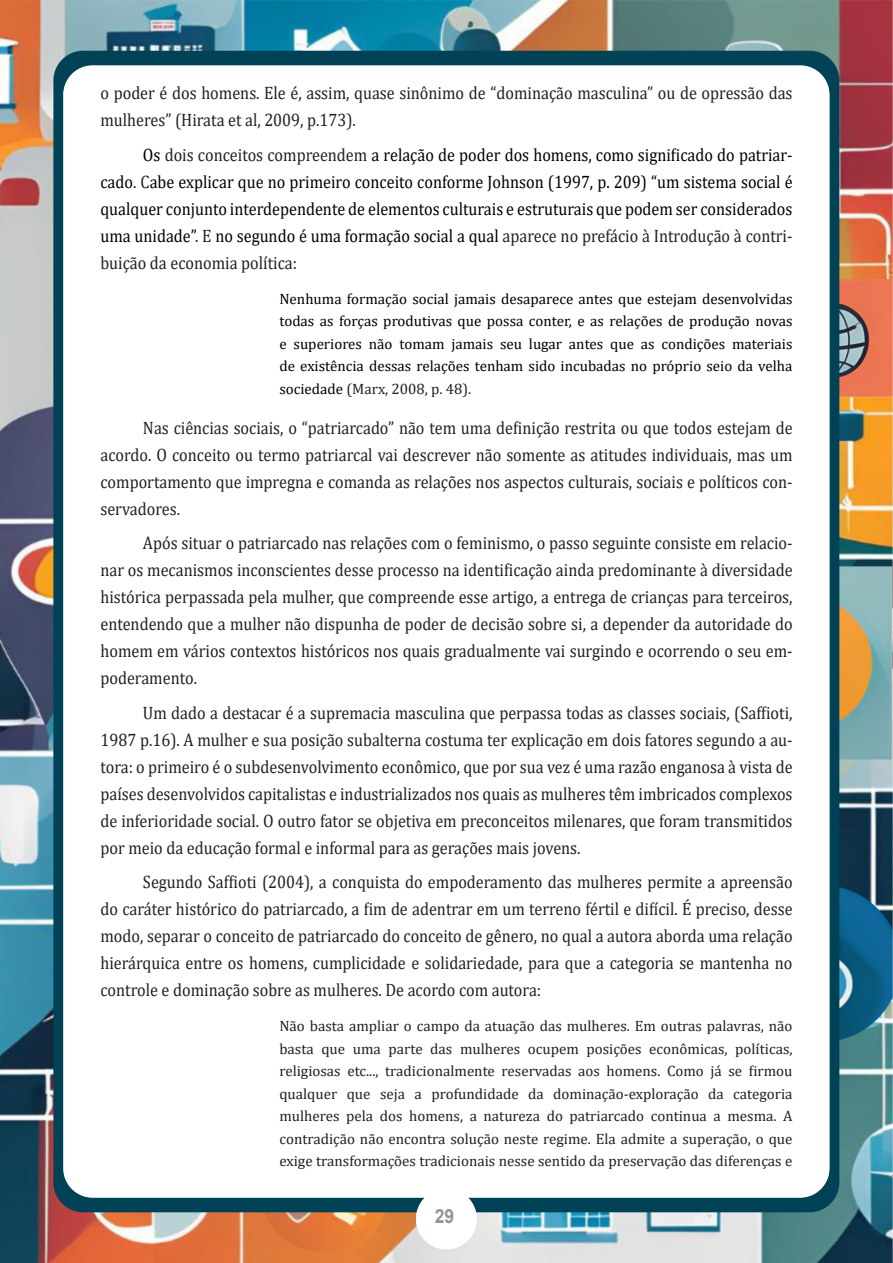
<style>
.page{position:relative;width:893px;height:1263px;background:#fff}
.page>*{position:absolute;margin:0;border:0;box-sizing:border-box;transform-origin:0 0}
.t1{font:700 19.5px "Arial";color:#939598;scale:.9 1}
.texto_01{font:18px/27px "Cambria";color:#231f20;text-align:justify;scale:.9 1}
.texto_01-2{font:18px/27px "Cambria";color:#000;text-align:justify;scale:.9 1}
.Citação_atual{font:15px/22.5px "Cambria";color:#231f20;text-align:justify}
.Citação_atual-2{font:15px/22.5px "Cambria";color:#000;text-align:justify}
.s1{color:#231f20}
</style>
<div class="page">
<img style="left:0;top:0;width:893px;height:1263px">
<p class="texto_01" style="left:100px;top:79px;width:770px">o poder é dos homens. Ele é, assim, quase sinônimo de “dominação masculina” ou de opressão das mulheres” (Hirata et al, 2009, p.173).</p>
<p class="texto_01-2" style="left:100px;top:141px;width:770px;text-indent:43px">Os <span class="s1">dois conceitos compreendem</span> a relação de poder dos homens, como significado do patriar&shy;cado<span class="s1">. C</span>abe explicar que no primeiro conceito conforme Johnson (1997, p. 209) “um sistema social é qualquer conjunto interdependente de elementos culturais e estruturais que podem ser considerados uma unidade”<span class="s1">. E</span> no segundo é uma formação social a qual <span class="s1">aparece no prefácio à Introdução à contri&shy;buição da economia política:</span></p>
<p class="Citação_atual-2" style="left:279px;top:287px;width:515px">Nenhuma formação social jamais desaparece antes que estejam desenvolvidas todas as forças produtivas que possa conter, e as relações de produção novas e superiores não tomam jamais seu lugar antes que as condições materiais de existência dessas relações tenham sido incubadas no próprio seio da velha sociedade <span class="s1">(Marx, 2008, p. 48).</span></p>
<p class="texto_01" style="left:100px;top:414px;width:771px;text-indent:43px">Nas ciências sociais, o “patriarcado” não tem uma definição restrita ou que todos estejam de acordo. O conceito ou termo patriarcal vai descrever não somente as atitudes individuais, mas um comportamento que impregna e comanda as relações nos aspectos culturais, sociais e políticos con&shy;servadores.</p>
<p class="texto_01" style="left:100px;top:529px;width:771px;text-indent:43px">Após situar o patriarcado nas relações com o feminismo, o passo seguinte consiste em relacio&shy;nar os mecanismos inconscientes desse processo na identificação ainda predominante à diversidade histórica perpassada pela mulher, que compreende esse artigo, a entrega de crianças para terceiros, entendendo que a mulher não dispunha de poder de decisão sobre si, a depender da autoridade do homem em vários contextos históricos nos quais gradualmente vai surgindo e ocorrendo o seu em&shy;poderamento.</p>
<p class="texto_01" style="left:100px;top:699px;width:770px;text-indent:43px">Um dado a destacar é a supremacia masculina que perpassa todas as classes sociais, (Saffioti, 1987 p.16). A mulher e sua posição subalterna costuma ter explicação em dois fatores segundo a au&shy;tora: o primeiro é o subdesenvolvimento econômico, que por sua vez é uma razão enganosa à vista de países desenvolvidos capitalistas e industrializados nos quais as mulheres têm imbricados complexos de inferioridade social. O outro fator se objetiva em preconceitos milenares, que foram transmitidos por meio da educação formal e informal para as gerações mais jovens.</p>
<p class="texto_01" style="left:100px;top:868px;width:771px;text-indent:43px">Segundo Saffioti (2004), a conquista do empoderamento das mulheres permite a apreensão do caráter histórico do patriarcado, a fim de adentrar em um terreno fértil e difícil. É preciso, desse modo, separar o conceito de patriarcado do conceito de gênero, no qual a autora aborda uma relação hierárquica entre os homens, cumplicidade e solidariedade, para que a categoria se mantenha no controle e dominação sobre as mulheres. De acordo com autora:</p>
<p class="Citação_atual" style="left:279px;top:1015px;width:515px">Não basta ampliar o campo da atuação das mulheres. Em outras palavras, não basta que uma parte das mulheres ocupem posições econômicas, políticas, religiosas etc..., tradicionalmente reservadas aos homens. Como já se firmou qualquer que seja a profundidade da dominação-exploração da categoria mulheres pela dos homens, a natureza do patriarcado continua a mesma. A contradição não encontra solução neste regime. Ela admite a superação, o que exige transformações tradicionais nesse sentido da preservação das diferenças e</p>
<p class="t1" style="left:435px;top:1202px;width:23px">29</p>
</div>
